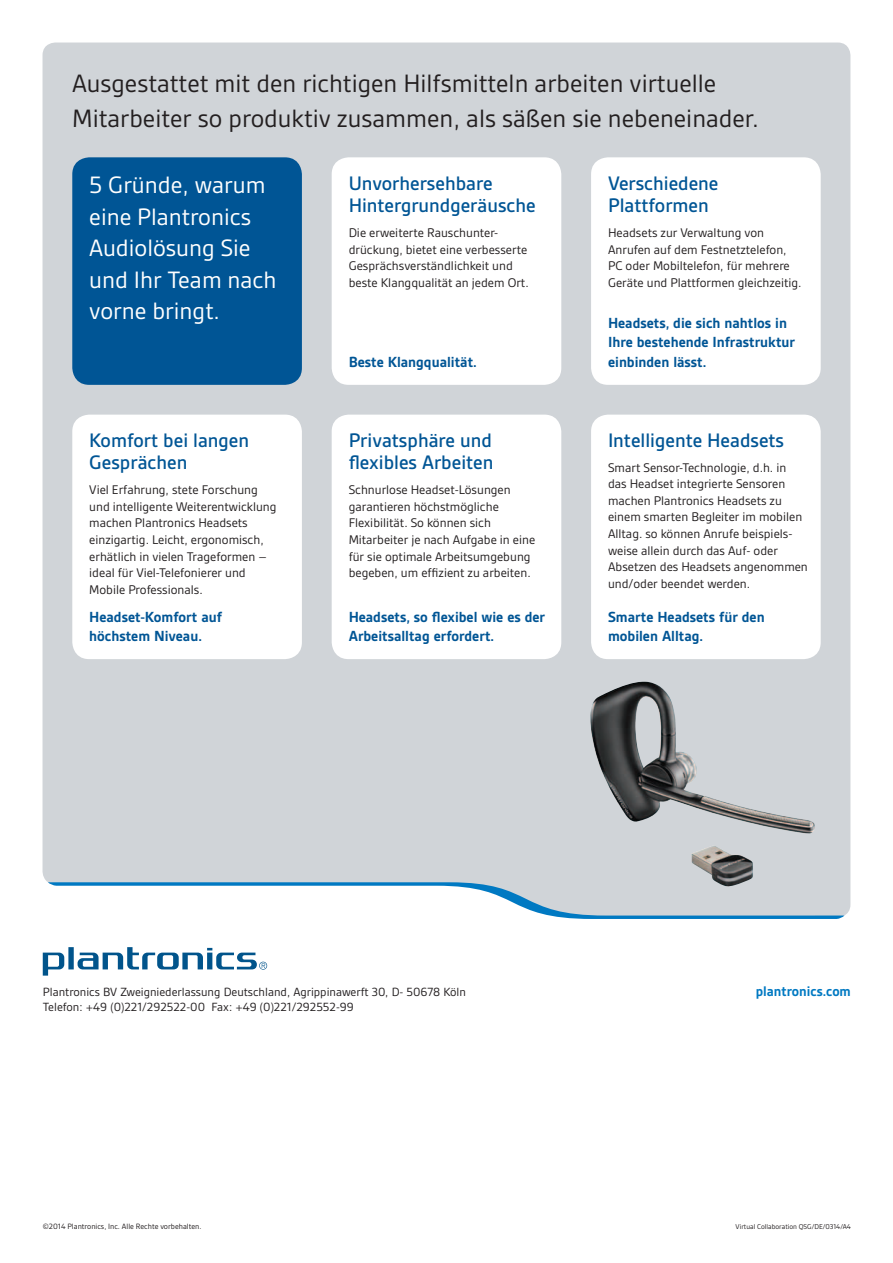
<style>
.page{position:relative;width:893px;height:1263px;background:#fff}
.page>*{position:absolute;margin:0;border:0;box-sizing:border-box;transform-origin:0 0}
.t1{font:27px/34.5px "Gesta";color:#231f20}
.t2{font:25.5px/31.5px "Gesta";color:#fff}
.t3{font:500 21px/22.5px "Gesta";color:#005595}
.t4{font:700 15.75px/19.5px "Gesta";color:#005595}
.t5{font:700 15px "Gesta";color:#0079c2}
.t6{font:13.5px/16.5px "Gesta";color:#231f20}
.t7{font:12.75px "Gesta";color:#231f20}
.t8{font:12.45px "Myriad Pro";color:#231f20}
.t9{font:8.25px "Gesta";color:#231f20}
.t10{font:7.5px "Gesta";color:#231f20}
</style>
<div class="page">
<div style="left:43px;top:43px;width:807px;height:872px;background:#d0d4d8"></div>
<svg style="left:43px;top:947px;width:224px;height:28px"></svg>
<svg style="left:48px;top:882px;width:797px;height:37px"></svg>
<img style="left:589px;top:682px;width:226px;height:205px">
<div style="left:72px;top:415px;width:230px;height:244px;background:#fff;border-radius:17px"></div>
<div style="left:72px;top:157px;width:230px;height:228px;background:#005595;border-radius:17px"></div>
<div style="left:332px;top:157px;width:229px;height:228px;background:#fff;border-radius:17px"></div>
<div style="left:332px;top:415px;width:229px;height:244px;background:#fff;border-radius:17px"></div>
<div style="left:591px;top:157px;width:230px;height:228px;background:#fff;border-radius:17px"></div>
<div style="left:591px;top:415px;width:230px;height:244px;background:#fff;border-radius:17px"></div>
<p class="t1" style="left:72px;top:66px;width:688px">Ausgestattet mit den richtigen Hilfsmitteln arbeiten virtuelle<br>Mitarbeiter so produktiv zusammen, als säßen sie nebeneinader.</p>
<p class="t2" style="left:89px;top:169px;width:189px">5 Gründe, warum eine Plantronics<br>Audiolösung Sie und Ihr Team nach vorne bringt.</p>
<p class="t3" style="left:89px;top:429px;width:161px">Komfort bei langen<br>Gesprächen</p>
<p class="t6" style="left:89px;top:482px;width:189px">Viel Erfahrung, stete Forschung und intelligente Weiterentwicklung machen Plantronics Headsets einzigartig. Leicht, ergonomisch, erhätlich in vielen Trageformen – ideal für Viel-Telefonierer und<br>Mobile Professionals.</p>
<p class="t4" style="left:89px;top:607px;width:134px">Headset-Komfort auf höchstem Niveau.</p>
<p class="t3" style="left:349px;top:172px;width:189px">Unvorhersehbare<br>Hintergrundgeräusche</p>
<p class="t6" style="left:349px;top:224px;width:182px">Die erweiterte Rauschunter&shy;drückung, bietet eine verbesserte Gesprächsverständlichkeit und beste Klangqualität an jedem Ort.</p>
<p class="t4" style="left:349px;top:352px;width:130px">Beste Klangqualität.</p>
<p class="t3" style="left:349px;top:429px;width:146px">Privatsphäre und flexibles Arbeiten</p>
<p class="t6" style="left:349px;top:482px;width:188px">Schnurlose Headset-Lösungen garantieren höchstmögliche<br>Flexibilität. So können sich<br>Mitarbeiter je nach Aufgabe in eine für sie optimale Arbeitsumgebung begeben, um effizient zu arbeiten.</p>
<p class="t4" style="left:349px;top:607px;width:198px">Headsets, so flexibel wie es der<br>Arbeitsalltag erfordert.</p>
<p class="t3" style="left:608px;top:172px;width:112px">Verschiedene<br>Plattformen</p>
<p class="t6" style="left:608px;top:224px;width:195px">Headsets zur Verwaltung von Anrufen auf dem Festnetztelefon, PC oder Mobiltelefon, für mehrere Geräte und Plattformen gleichzeitig.</p>
<p class="t4" style="left:608px;top:313px;width:188px">Headsets, die sich nahtlos in<br>Ihre bestehende Infrastruktur einbinden lässt.</p>
<p class="t3" style="left:608px;top:429px;width:178px">Intelligente Headsets</p>
<p class="t6" style="left:608px;top:459px;width:201px">Smart Sensor-Technologie, d.h. in das Headset integrierte Sensoren machen Plantronics Headsets zu einem smarten Begleiter im mobilen Alltag. so können Anrufe beispiels&shy;weise allein durch das Auf- oder Absetzen des Headsets angenommen und/oder beendet werden.</p>
<p class="t4" style="left:608px;top:607px;width:158px">Smarte Headsets für den mobilen Alltag.</p>
<p class="t7" style="left:43px;top:984px;width:425px">Plantronics BV Zweigniederlassung Deutschland, Agrippinawerft 30, D- 50678 Köln</p>
<p class="t8" style="left:40px;top:999px;width:214px">This version of the wordmark can only be</p>
<p class="t7" style="left:43px;top:1000px;width:312px">Telefon: +49 (0)221/292522-00 Fax: +49 (0)221/292552-99</p>
<p class="t5" style="left:756px;top:983px;width:97px">plantronics.com</p>
<p class="t9" style="left:43px;top:1222px;width:160px">©2014 Plantronics, Inc. Alle Rechte vorbehalten.</p>
<p class="t10" style="left:736px;top:1222px;width:117px">Virtual Collaboration QSG/DE/0314/A4</p>
</div>
